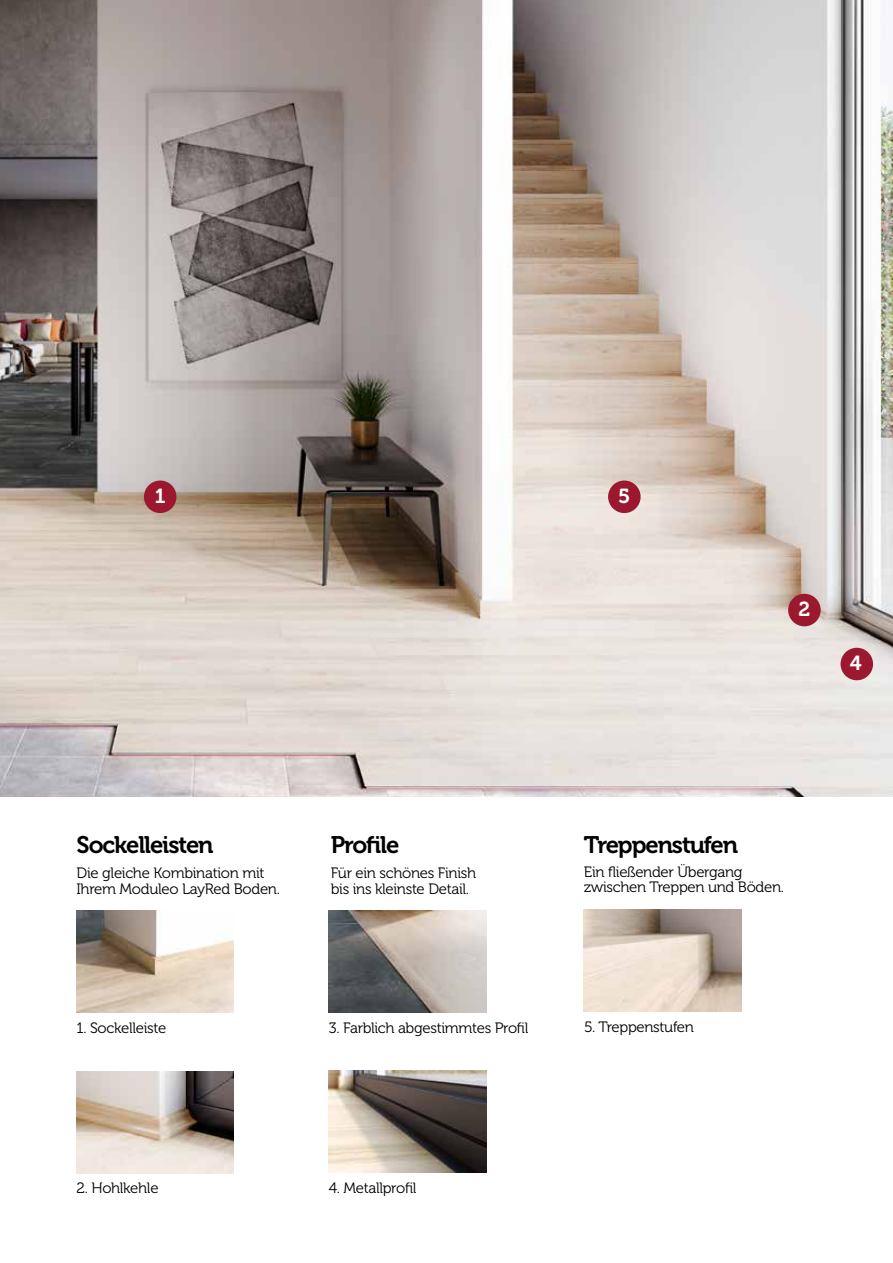
<style>
.page{position:relative;width:893px;height:1263px;background:#fff}
.page>*{position:absolute;margin:0;border:0;box-sizing:border-box;transform-origin:0 0}
.t1{font:23.85px "Museo 700";letter-spacing:-.045em;color:#000}
.t2{font:20.25px "Museo 700";color:#fff}
.t3{font:15px/16.5px "Museo 300";letter-spacing:-.02em;color:#000}
</style>
<div class="page">
<img style="left:77px;top:1071px;width:157px;height:103px">
<img style="left:77px;top:910px;width:157px;height:102px">
<img style="left:329px;top:910px;width:157px;height:102px">
<img style="left:329px;top:1071px;width:157px;height:102px">
<img style="left:0;top:0;width:893px;height:797px">
<div style="left:608px;top:480px;width:33px;height:33px;background:#9b182f;border-radius:50%"></div>
<div style="left:840px;top:648px;width:33px;height:32px;background:#9b182f;border-radius:50%"></div>
<div style="left:788px;top:594px;width:33px;height:32px;background:#9b182f;border-radius:50%"></div>
<div style="left:144px;top:480px;width:32px;height:33px;background:#9b182f;border-radius:50%"></div>
<img style="left:584px;top:910px;width:157px;height:102px">
<h2 class="t2" style="left:155px;top:485px;width:12px">1</h2>
<h2 class="t2" style="left:618px;top:485px;width:14px">5</h2>
<h2 class="t2" style="left:798px;top:598px;width:13px">2</h2>
<h2 class="t2" style="left:850px;top:652px;width:13px">4</h2>
<h1 class="t1" style="left:77px;top:831px;width:139px">Sockelleisten</h1>
<p class="t3" style="left:77px;top:865px;width:205px">Die gleiche Kombination mit<br>Ihrem Moduleo LayRed Boden.</p>
<h1 class="t1" style="left:331px;top:831px;width:70px">Profile</h1>
<p class="t3" style="left:331px;top:865px;width:147px">Für ein schönes Finish bis ins kleinste Detail.</p>
<p class="t3" style="left:77px;top:1019px;width:91px">1. Sockelleiste</p>
<p class="t3" style="left:329px;top:1019px;width:201px">3. Farblich abgestimmtes Profil</p>
<h1 class="t1" style="left:584px;top:831px;width:156px">Treppenstufen</h1>
<p class="t3" style="left:584px;top:864px;width:202px;line-height:15px">Ein fließender Übergang zwischen Treppen und Böden.</p>
<p class="t3" style="left:584px;top:1019px;width:112px">5. Treppenstufen</p>
<p class="t3" style="left:77px;top:1180px;width:84px">2. Hohlkehle</p>
<p class="t3" style="left:329px;top:1180px;width:89px">4. Metallprofil</p>
</div>
